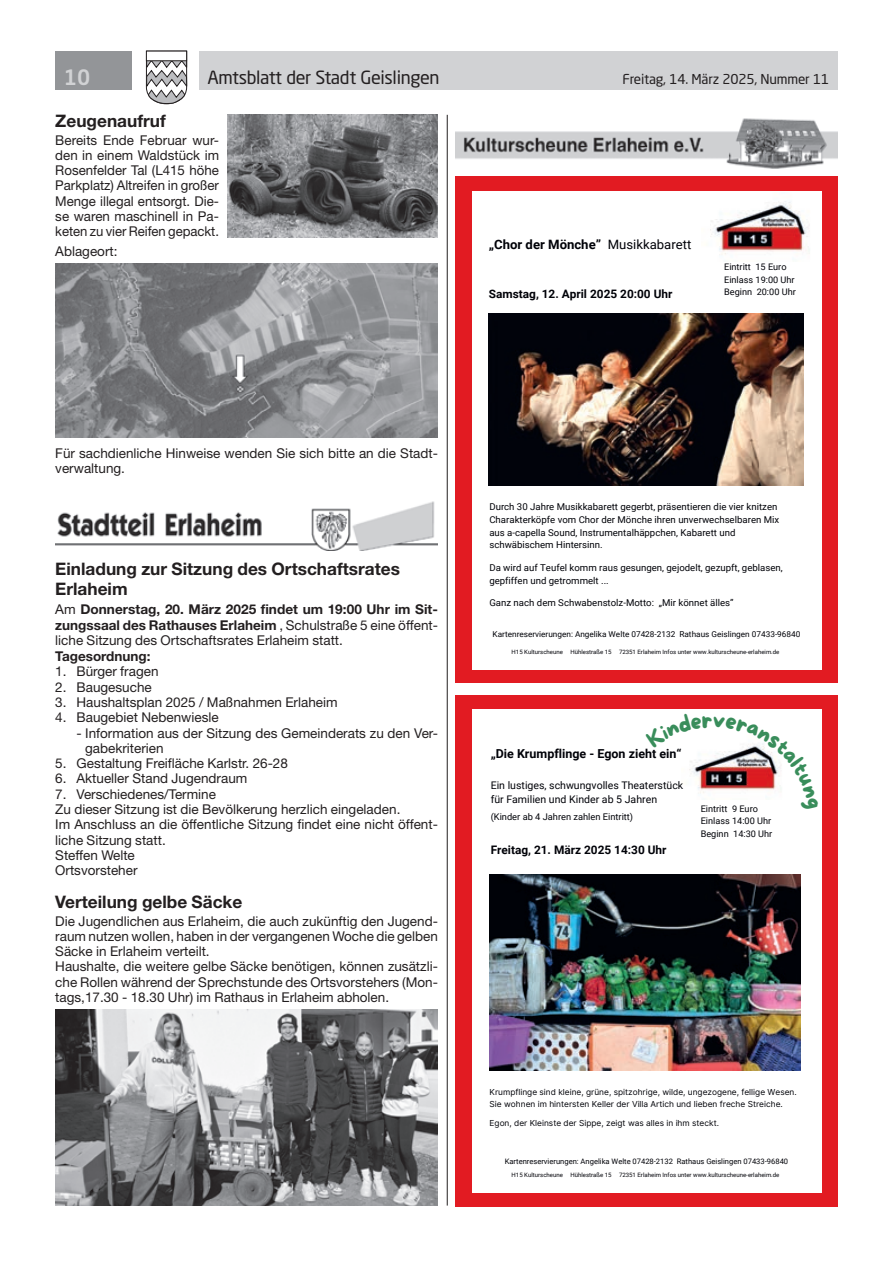
<style>
.page{position:relative;width:893px;height:1263px;background:#fff}
.page>*{position:absolute;margin:0;border:0;box-sizing:border-box;transform-origin:0 0}
.t1{font:500 21px "Neo Sans Std";color:#d1d2d4}
.t2{font:18px "Neo Sans Std";letter-spacing:-.02em;color:#231f20}
.t3{font:700 17.25px/20.1px "Helvetica Neue LT Std";color:#231f20}
.t4{font:13.5px/15.3px "Helvetica Neue LT Std";color:#231f20}
.t5{font:700 13.5px/15.6px "Helvetica Neue LT Std";color:#231f20;text-align:justify}
.t6{font:13.5px "Neo Sans Std";letter-spacing:-.015em;color:#231f20}
.t7{font:700 12.9px "Roboto";color:#000208}
.t8{font:700 12.3px "Roboto";color:#000208}
.t9{font:700 11.7px "Roboto";color:#000208}
.t10{font:10.5px/14.5px "Roboto";color:#000208}
.t11{font:9.45px/12.8px "Roboto";color:#000208}
.t12{font:9.15px "Roboto";color:#000208}
.t13{font:9px/12.5px "Roboto";color:#000208}
.t14{font:8.25px/11.9px "Inter";color:#000208}
.t15{font:8.1px "Roboto";color:#000208}
.t16{font:7.5px "Roboto";color:#000208}
.t17{font:6px "Roboto";color:#000208}
.s1{font-weight:400}
</style>
<div class="page">
<div style="left:199px;top:51px;width:639px;height:38px;background:#d1d2d4"></div>
<div style="left:55px;top:51px;width:77px;height:38px;background:#939598"></div>
<svg style="left:146px;top:50px;width:41px;height:55px"></svg>
<div style="left:146px;top:51px;width:41px;height:10px;background:#fff"></div>
<div style="left:146px;top:51px;width:41px;height:10px;border:1px solid #231f20"></div>
<hr style="left:447px;top:115px;width:1px;height:1090px;background:#231f20">
<img style="left:55px;top:263px;width:383px;height:174px">
<img style="left:55px;top:501px;width:383px;height:49px">
<img style="left:55px;top:1009px;width:383px;height:196px">
<img style="left:455px;top:118px;width:383px;height:51px">
<div style="left:455px;top:176px;width:383px;height:507px;background:#e21b22"></div>
<div style="left:472px;top:191px;width:349px;height:478px;background:#fff"></div>
<img style="left:710px;top:201px;width:100px;height:54px">
<img style="left:489px;top:313px;width:315px;height:173px">
<div style="left:455px;top:695px;width:383px;height:511px;background:#e21b22"></div>
<div style="left:472px;top:709px;width:349px;height:484px;background:#fff"></div>
<img style="left:490px;top:875px;width:311px;height:195px">
<img style="left:227px;top:115px;width:211px;height:122px">
<svg style="left:689px;top:743px;width:92px;height:50px"></svg>
<h1 class="t1" style="left:64px;top:64px;width:28px">10</h1>
<h2 class="t2" style="left:207px;top:66px;width:234px">Amtsblatt der Stadt Geislingen</h2>
<p class="t6" style="left:622px;top:71px;width:208px">Freitag, 14. März 2025, Nummer 11</p>
<p class="t3" style="left:55px;top:111px;width:112px">Zeugenaufruf</p>
<p class="t4" style="left:55px;top:132px;width:165px;text-align:justify">Bereits Ende Februar wur&shy;den in einem Waldstück im Rosenfelder Tal (L415 höhe Parkplatz) Altreifen in großer Menge illegal entsorgt. Die&shy;se waren maschinell in Pa&shy;keten zu vier Reifen gepackt.</p>
<p class="t4" style="left:55px;top:243px;width:64px">Ablageort:</p>
<p class="t7" style="left:489px;top:235px;width:204px">„Chor der Mönche” <span class="s1">Musikkabarett</span></p>
<p class="t9" style="left:489px;top:285px;width:185px">Samstag, 12. April 2025 20:00 Uhr</p>
<p class="t13" style="left:724px;top:261px;width:73px">Eintritt 15 Euro<br>Einlass 19:00 Uhr<br>Beginn 20:00 Uhr</p>
<p class="t4" style="left:55px;top:445px;width:384px">Für sachdienliche Hinweise wenden Sie sich bitte an die Stadt&shy;verwaltung.</p>
<p class="t3" style="left:55px;top:559px;width:346px">Einladung zur Sitzung des Ortschaftsrates<br>Erlaheim</p>
<p class="t5" style="left:55px;top:601px;width:384px"><span class="s1">Am</span> Donnerstag, 20. März 2025 findet um 19:00 Uhr im Sit&shy;zungssaal des Rathauses Erlaheim <span class="s1">, Schulstraße 5 eine öffent&shy;liche Sitzung des Ortschaftsrates Erlaheim statt.</span></p>
<p class="t5" style="left:55px;top:648px;width:97px">Tagesordnung:</p>
<p class="t4" style="left:55px;top:664px;width:105px">1. Bürger fragen</p>
<p class="t4" style="left:55px;top:679px;width:98px">2. Baugesuche</p>
<p class="t4" style="left:55px;top:694px;width:284px">3. Haushaltsplan 2025 / Maßnahmen Erlaheim</p>
<p class="t4" style="left:55px;top:709px;width:165px">4. Baugebiet Nebenwiesle</p>
<p class="t4" style="left:85px;top:725px;width:354px;text-indent:-9px">- Information aus der Sitzung des Gemeinderats zu den Ver&shy;gabekriterien</p>
<p class="t4" style="left:55px;top:755px;width:234px">5. Gestaltung Freifläche Karlstr. 26-28</p>
<p class="t4" style="left:55px;top:771px;width:194px">6. Aktueller Stand Jugendraum</p>
<p class="t4" style="left:55px;top:786px;width:384px">7. Verschiedenes/Termine<br>Zu dieser Sitzung ist die Bevölkerung herzlich eingeladen.<br>Im Anschluss an die öffentliche Sitzung findet eine nicht öffent&shy;liche Sitzung statt.<br>Steffen Welte<br>Ortsvorsteher</p>
<p class="t3" style="left:55px;top:891px;width:189px">Verteilung gelbe Säcke</p>
<p class="t4" style="left:55px;top:913px;width:384px">Die Jugendlichen aus Erlaheim, die auch zukünftig den Jugend&shy;raum nutzen wollen, haben in der vergangenen Woche die gelben Säcke in Erlaheim verteilt.<br>Haushalte, die weitere gelbe Säcke benötigen, können zusätzli&shy;che Rollen während der Sprechstunde des Ortsvorstehers (Mon&shy;tags,17.30 - 18.30 Uhr) im Rathaus in Erlaheim abholen.</p>
<p class="t11" style="left:489px;top:500px;width:291px">Durch 30 Jahre Musikkabarett gegerbt, präsentieren die vier knitzen Charakterköpfe vom Chor der Mönche ihren unverwechselbaren Mix aus a-capella Sound, Instrumentalhäppchen, Kabarett und schwäbischem Hintersinn.</p>
<p class="t11" style="left:489px;top:561px;width:295px">Da wird auf Teufel komm raus gesungen, gejodelt, gezupft, geblasen, gepfiffen und getrommelt ...</p>
<p class="t11" style="left:489px;top:596px;width:246px">Ganz nach dem Schwabenstolz-Motto: „Mir könnet älles”</p>
<p class="t15" style="left:493px;top:629px;width:309px">Kartenreservierungen: Angelika Welte 07428-2132 Rathaus Geislingen 07433-96840</p>
<p class="t17" style="left:512px;top:647px;width:53px">H15 Kulturscheune</p>
<p class="t17" style="left:570px;top:647px;width:43px">Hühlestraße 15</p>
<p class="t17" style="left:619px;top:647px;width:162px">72351 Erlaheim Infos unter www.kulturscheune-erlaheim.de</p>
<p class="t8" style="left:491px;top:745px;width:192px">„Die Krumpflinge - Egon zieht ein“</p>
<p class="t10" style="left:491px;top:777px;width:194px">Ein lustiges, schwungvolles Theaterstück für Familien und Kinder ab 5 Jahren</p>
<p class="t12" style="left:491px;top:811px;width:144px">(Kinder ab 4 Jahren zahlen Eintritt)</p>
<p class="t9" style="left:491px;top:842px;width:177px">Freitag, 21. März 2025 14:30 Uhr</p>
<p class="t13" style="left:701px;top:802px;width:73px">Eintritt 9 Euro<br>Einlass 14:00 Uhr<br>Beginn 14:30 Uhr</p>
<p class="t14" style="left:490px;top:1086px;width:309px">Krumpflinge sind kleine, grüne, spitzohrige, wilde, ungezogene, fellige Wesen.<br>Sie wohnen im hintersten Keller der Villa Artich und lieben freche Streiche.</p>
<p class="t14" style="left:490px;top:1117px;width:231px">Egon, der Kleinste der Sippe, zeigt was alles in ihm steckt.</p>
<p class="t16" style="left:505px;top:1156px;width:285px">Kartenreservierungen: Angelika Welte 07428-2132 Rathaus Geislingen 07433-96840</p>
<p class="t17" style="left:512px;top:1171px;width:53px">H15 Kulturscheune</p>
<p class="t17" style="left:570px;top:1171px;width:211px">Hühlestraße 15 72351 Erlaheim Infos unter www.kulturscheune-erlaheim.de</p>
</div>
